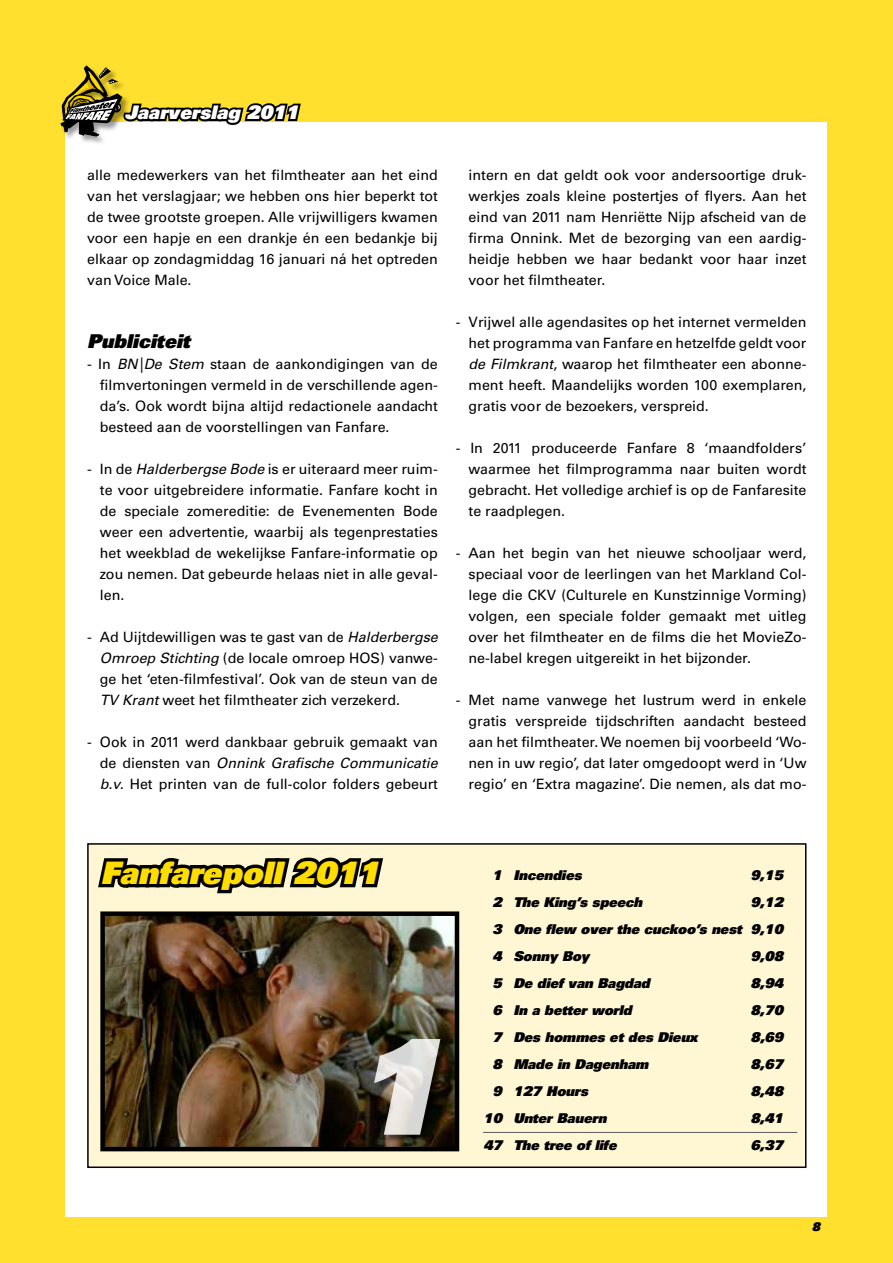
<style>
.page{position:relative;width:893px;height:1263px;background:#ffe02e}
.page>*{position:absolute;margin:0;border:0;box-sizing:border-box;transform-origin:0 0}
.t1{font:31.05px "Univers LT Std X Black Obl";color:#fd0}
.t2{font:19.05px "Univers LT Std X Black Obl";color:#000}
.t3{font:18.6px "Univers LT Std X Black Obl";color:#fff}
.t4{font:14.25px/21px "Univers LT Std";color:#000;text-align:justify}
.t5{font:13.5px/27px "Univers LT Std X Black Obl";letter-spacing:-.01em;color:#000;text-align:justify}
.t6{font:12px "Univers LT Std X Black Obl";color:#000}
.s1{font-style:italic}
</style>
<div class="page">
<div style="left:66px;top:122px;width:761px;height:1094px;background:#fff"></div>
<div style="left:61px;top:66px;width:70px;height:79px;background:#000;opacity:.39"></div>
<svg style="left:61px;top:66px;width:240px;height:73px"></svg>
<div style="left:88px;top:844px;width:718px;height:323px;background:#fff6d4"></div>
<div style="left:87px;top:843px;width:719px;height:325px;border:2px solid #000"></div>
<img style="left:105px;top:916px;width:349px;height:230px">
<div style="left:100px;top:911px;width:359px;height:240px;border:4px solid #000"></div>
<svg style="left:98px;top:857px;width:285px;height:37px"></svg>
<hr style="left:483px;top:1132px;width:314px;height:1px;background:#58595b">
<div style="left:375px;top:1040px;width:73px;height:102px;background:#000;opacity:.6"></div>
<svg style="left:374px;top:1039px;width:66px;height:96px;background:#9d9994"></svg>
<h3 class="t3" style="left:125px;top:100px;width:176px">Jaarverslag 2011</h3>
<p class="t4" style="left:87px;top:165px;width:352px">alle medewerkers van het filmtheater aan het eind van het verslagjaar; we hebben ons hier beperkt tot de twee grootste groepen. Alle vrijwilligers kwamen voor een hapje en een drankje én een bedankje bij elkaar op zondagmiddag 16 januari ná het optreden van Voice Male.</p>
<h2 class="t2" style="left:87px;top:329px;width:104px">Publiciteit</h2>
<p class="t4" style="left:100px;top:354px;width:339px;text-indent:-13px">- In <span class="s1">BN|De Stem</span> staan de aankondigingen van de filmvertoningen vermeld in de verschillende agen&shy;da’s. Ook wordt bijna altijd redactionele aandacht besteed aan de voorstellingen van Fanfare.</p>
<p class="t4" style="left:100px;top:459px;width:339px;text-indent:-13px">- In de <span class="s1">Halderbergse Bode</span> is er uiteraard meer ruim&shy;te voor uitgebreidere informatie. Fanfare kocht in de speciale zomereditie: de Evenementen Bode weer een advertentie, waarbij als tegenprestaties het weekblad de wekelijkse Fanfare-informatie op zou nemen. Dat gebeurde helaas niet in alle geval&shy;len.</p>
<p class="t4" style="left:100px;top:627px;width:339px;text-indent:-13px">- Ad Uijtdewilligen was te gast van de <span class="s1">Halderbergse Omroep Stichting</span> (de locale omroep HOS) vanwe&shy;ge het ‘eten-filmfestival’. Ook van de steun van de <span class="s1">TV Krant</span> weet het filmtheater zich verzekerd.</p>
<p class="t4" style="left:100px;top:732px;width:339px;text-indent:-13px">- Ook in 2011 werd dankbaar gebruik gemaakt van de diensten van <span class="s1">Onnink Grafische Communicatie b.v.</span> Het printen van de full-color folders gebeurt</p>
<p class="t4" style="left:469px;top:165px;width:339px">intern en dat geldt ook voor andersoortige druk&shy;werkjes zoals kleine postertjes of flyers. Aan het eind van 2011 nam Henriëtte Nijp afscheid van de firma Onnink. Met de bezorging van een aardig&shy;heidje hebben we haar bedankt voor haar inzet voor het filmtheater.</p>
<p class="t4" style="left:469px;top:312px;width:339px;text-indent:-13px">- Vrijwel alle agendasites op het internet vermelden het programma van Fanfare en hetzelfde geldt voor <span class="s1">de Filmkrant</span>, waarop het filmtheater een abonne&shy;ment heeft. Maandelijks worden 100 exemplaren, gratis voor de bezoekers, verspreid.</p>
<p class="t4" style="left:469px;top:438px;width:339px;text-indent:-13px">- In 2011 produceerde Fanfare 8 ‘maandfolders’ waarmee het filmprogramma naar buiten wordt gebracht. Het volledige archief is op de Fanfaresite te raadplegen.</p>
<p class="t4" style="left:469px;top:543px;width:339px;text-indent:-13px">- Aan het begin van het nieuwe schooljaar werd, speciaal voor de leerlingen van het Markland Col&shy;lege die CKV (Culturele en Kunstzinnige Vorming) volgen, een speciale folder gemaakt met uitleg over het filmtheater en de films die het MovieZo&shy;ne-label kregen uitgereikt in het bijzonder.</p>
<p class="t4" style="left:469px;top:690px;width:339px;text-indent:-13px">- Met name vanwege het lustrum werd in enkele gratis verspreide tijdschriften aandacht besteed aan het filmtheater. We noemen bij voorbeeld ‘Wo&shy;nen in uw regio’, dat later omgedoopt werd in ‘Uw regio’ en ‘Extra magazine’. Die nemen, als dat mo-</p>
<h1 class="t1" style="left:101px;top:852px;width:281px">Fanfarepoll 2011</h1>
<p class="t5" style="left:493px;top:862px;width:91px">1 Incendies</p>
<p class="t5" style="left:750px;top:862px;width:34px">9,15</p>
<p class="t5" style="left:493px;top:889px;width:151px">2 The King’s speech</p>
<p class="t5" style="left:493px;top:889px;width:292px;text-indent:258px">9,12<br>3 One flew over the cuckoo’s nest 9,10<br>4 Sonny Boy</p>
<p class="t5" style="left:750px;top:943px;width:34px">9,08</p>
<p class="t5" style="left:493px;top:970px;width:159px">5 De dief van Bagdad</p>
<p class="t5" style="left:750px;top:970px;width:34px">8,94</p>
<p class="t5" style="left:493px;top:997px;width:141px">6 In a better world</p>
<p class="t5" style="left:750px;top:997px;width:34px">8,70</p>
<p class="t5" style="left:493px;top:1024px;width:207px">7 Des hommes et des Dieux</p>
<p class="t5" style="left:751px;top:1024px;width:34px">8,69</p>
<p class="t5" style="left:493px;top:1051px;width:157px">8 Made in Dagenham</p>
<p class="t5" style="left:750px;top:1051px;width:34px">8,67</p>
<p class="t5" style="left:493px;top:1078px;width:97px">9 127 Hours</p>
<p class="t5" style="left:750px;top:1078px;width:34px">8,48</p>
<p class="t5" style="left:483px;top:1105px;width:125px">10 Unter Bauern</p>
<p class="t5" style="left:750px;top:1105px;width:34px">8,41</p>
<p class="t5" style="left:483px;top:1132px;width:135px">47 The tree of life</p>
<p class="t5" style="left:750px;top:1132px;width:34px">6,37</p>
<p class="t6" style="left:812px;top:1218px;width:10px">8</p>
</div>
